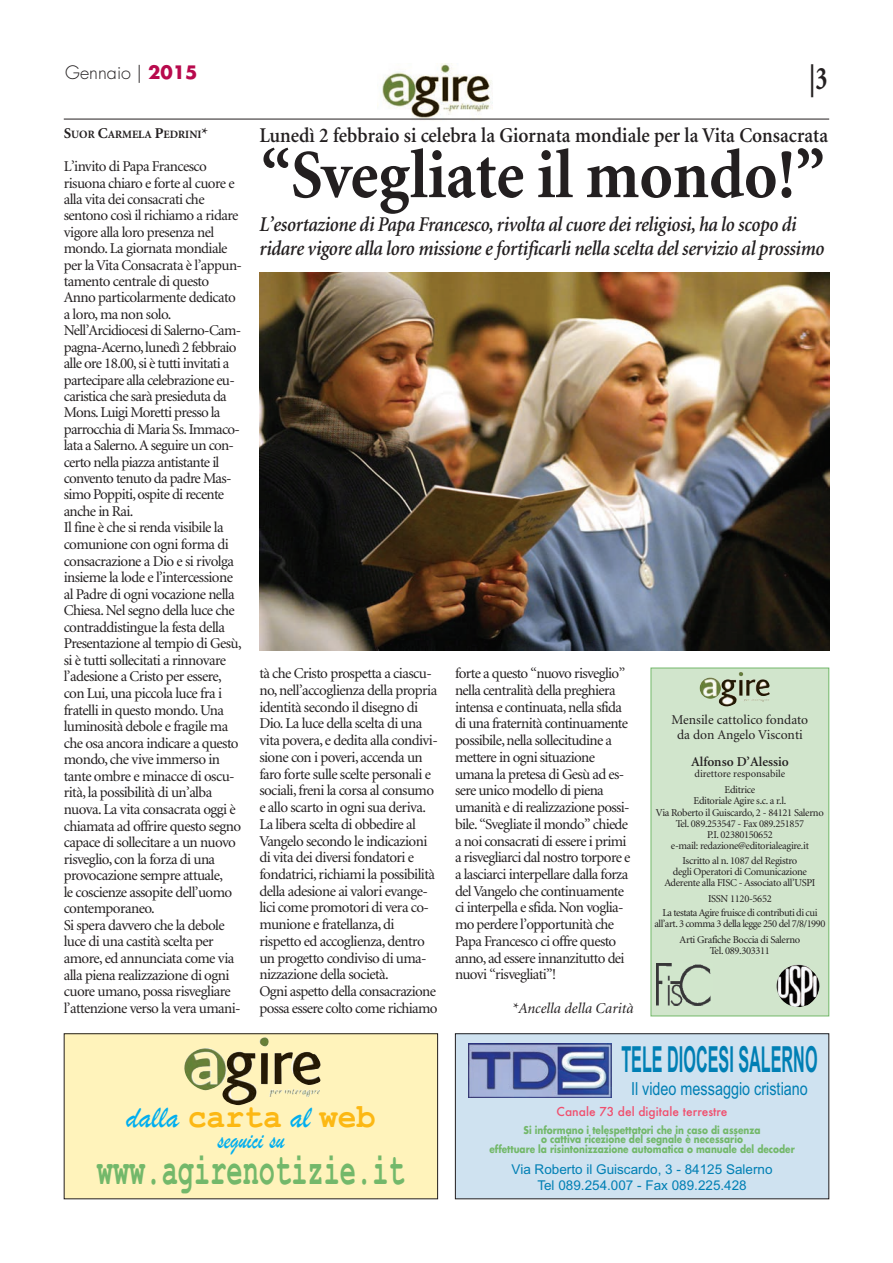
<style>
.page{position:relative;width:893px;height:1263px;background:#fff}
.page>*{position:absolute;margin:0;border:0;box-sizing:border-box;transform-origin:0 0}
.t1{font:700 69px "Minion";color:#231f20;scale:.93 1}
.t2{font:700 45px "Courier New";color:#73b86a;scale:.6 1}
.t3{font:700 36px "Arial";color:#007fb4;scale:.45 1}
.t4{font:700 33px "Courier New";color:#fcb814;scale:.95 1}
.t5{font:700 33px "Minion";color:#231f20;scale:.75 1}
.t6{font:27px "Brush Script";color:#00aeef;scale:.8 1}
.t7{font:italic 600 21px/24px "Minion";letter-spacing:-.015em;color:#231f20;scale:.9 1}
.t8{font:600 21px "Minion";color:#231f20;scale:.93 1}
.t9{font:18px "Arial";color:#007fb4;scale:.8 1}
.t10{font:300 18px "Futura";color:#231f20}
.t11{font:15px/16.5px "Minion";letter-spacing:-.04em;color:#231f20}
.t12{font:italic 15px "Minion";color:#231f20}
.t13{font:13.5px/16.2px "Arial";color:#007fb4;text-align:center}
.t14{font:13.5px/15px "Minion";color:#231f20;text-align:center}
.t15{font:600 13.5px "Minion";color:#231f20}
.t16{font:500 12px "Futura";color:#f04f6e}
.t17{font:700 11.25px "Minion";color:#231f20}
.t18{font:10.5px/11.2px "Minion";letter-spacing:-.03em;color:#231f20;text-align:center}
.t19{font:700 10.5px/9.8px "Futura";color:#73b86a;text-align:center;scale:.85 1}
.t20{font:10.5px "Minion";color:#231f20}
.s1{font-weight:700;color:#b80a4d}
.s2{font-size:15px}
.s3{font-family:"Brush Script";font-weight:400;color:#00aeef}
</style>
<div class="page">
<img style="left:259px;top:272px;width:570px;height:379px">
<img style="left:378px;top:64px;width:115px;height:55px">
<hr style="left:64px;top:119px;width:765px;height:1px;background:#231f20">
<div style="left:651px;top:668px;width:177px;height:347px;background:#d1e5cc"></div>
<div style="left:651px;top:668px;width:178px;height:348px;border:1px solid #73b86a"></div>
<img style="left:656px;top:963px;width:55px;height:42px">
<img style="left:777px;top:964px;width:43px;height:43px">
<img style="left:700px;top:672px;width:70px;height:34px">
<div style="left:64px;top:1034px;width:374px;height:165px;background:#fff3bb"></div>
<img style="left:184px;top:1037px;width:137px;height:68px">
<div style="left:64px;top:1033px;width:374px;height:166px;border:1px solid #231f20"></div>
<div style="left:455px;top:1034px;width:374px;height:165px;background:#cfe2f0"></div>
<img style="left:468px;top:1043px;width:144px;height:54px">
<div style="left:455px;top:1033px;width:374px;height:166px;border:1px solid #231f20"></div>
<p class="t10" style="left:65px;top:64px;width:134px">Gennaio | <span class="s1">2015</span></p>
<p class="t17" style="left:64px;top:130px;width:146px"><span class="s2">S</span>UOR <span class="s2">C</span>ARMELA <span class="s2">P</span>EDRINI<span class="s2">*</span></p>
<p class="t11" style="left:64px;top:159px;width:180px">L’invito di Papa Francesco risuona chiaro e forte al cuore e alla vita dei consacrati che sentono così il richiamo a ridare vigore alla loro presenza nel mondo. La giornata mondiale per la Vita Consacrata è l’appun&shy;tamento centrale di questo<br>Anno particolarmente dedicato a loro, ma non solo.<br>Nell’Arcidiocesi di Salerno-Cam&shy;pagna-Acerno, lunedì 2 febbraio alle ore 18.00, si è tutti invitati a partecipare alla celebrazione eu&shy;caristica che sarà presieduta da<br>Mons. Luigi Moretti presso la parrocchia di Maria Ss. Immaco&shy;lata a Salerno. A seguire un con&shy;certo nella piazza antistante il convento tenuto da padre Mas&shy;simo Poppiti, ospite di recente anche in Rai.<br>Il fine è che si renda visibile la comunione con ogni forma di consacrazione a Dio e si rivolga insieme la lode e l’intercessione al Padre di ogni vocazione nella<br>Chiesa. Nel segno della luce che contraddistingue la festa della<br>Presentazione al tempio di Gesù, si è tutti sollecitati a rinnovare l’adesione a Cristo per essere, con Lui, una piccola luce fra i fratelli in questo mondo. Una luminosità debole e fragile ma che osa ancora indicare a questo mondo, che vive immerso in tante ombre e minacce di oscu&shy;rità, la possibilità di un’alba nuova. La vita consacrata oggi è chiamata ad offrire questo segno capace di sollecitare a un nuovo risveglio, con la forza di una provocazione sempre attuale,<br>le coscienze assopite dell’uomo contemporaneo.<br>Si spera davvero che la debole luce di una castità scelta per amore, ed annunciata come via alla piena realizzazione di ogni cuore umano, possa risvegliare l’attenzione verso la vera umani-</p>
<h3 class="t5" style="left:809px;top:65px;width:26px">|3</h3>
<h3 class="t8" style="left:259px;top:128px;width:613px">Lunedì 2 febbraio si celebra la Giornata mondiale per la Vita Consacrata</h3>
<h1 class="t1" style="left:261px;top:148px;width:608px">“Svegliate il mondo!”</h1>
<h3 class="t7" style="left:259px;top:214px;width:629px">L’esortazione di Papa Francesco, rivolta al cuore dei religiosi, ha lo scopo di ridare vigore alla loro missione e fortificarli nella scelta del servizio al prossimo</h3>
<p class="t11" style="left:259px;top:666px;width:180px">tà che Cristo prospetta a ciascu&shy;no, nell’accoglienza della propria identità secondo il disegno di<br>Dio. La luce della scelta di una vita povera, e dedita alla condivi&shy;sione con i poveri, accenda un faro forte sulle scelte personali e sociali, freni la corsa al consumo e allo scarto in ogni sua deriva.<br>La libera scelta di obbedire al<br>Vangelo secondo le indicazioni di vita dei diversi fondatori e fondatrici, richiami la possibilità della adesione ai valori evange&shy;lici come promotori di vera co&shy;munione e fratellanza, di rispetto ed accoglienza, dentro un progetto condiviso di uma&shy;nizzazione della società.<br>Ogni aspetto della consacrazione possa essere colto come richiamo</p>
<p class="t11" style="left:455px;top:666px;width:177px">forte a questo “nuovo risveglio” nella centralità della preghiera intensa e continuata, nella sfida di una fraternità continuamente possibile, nella sollecitudine a mettere in ogni situazione umana la pretesa di Gesù ad es&shy;sere unico modello di piena umanità e di realizzazione possi&shy;bile. “Svegliate il mondo” chiede a noi consacrati di essere i primi a risvegliarci dal nostro torpore e a lasciarci interpellare dalla forza del Vangelo che continuamente ci interpella e sfida. Non voglia&shy;mo perdere l’opportunità che<br>Papa Francesco ci offre questo anno, ad essere innanzitutto dei nuovi “risvegliati”!</p>
<p class="t12" style="left:512px;top:1002px;width:123px">*Ancella della Carità</p>
<p class="t14" style="left:672px;top:713px;width:138px">Mensile cattolico fondato da don Angelo Visconti</p>
<p class="t15" style="left:691px;top:756px;width:99px">Alfonso D’Alessio</p>
<p class="t20" style="left:694px;top:769px;width:92px">direttore responsabile</p>
<p class="t18" style="left:656px;top:785px;width:169px">Editrice<br>Editoriale Agire s.c. a r.l.<br>Via Roberto il Guiscardo, 2 - 84121 Salerno<br>Tel. 089.253547 - Fax 089.251857<br>P.I. 02380150652<br>e-mail: redazione@editorialeagire.it</p>
<p class="t18" style="left:664px;top:855px;width:152px">Iscritto al n. 1087 del Registro<br>degli Operatori di Comunicazione<br>Aderente alla FISC - Associato all’USPI</p>
<p class="t18" style="left:662px;top:892px;width:157px;line-height:14.2px">ISSN 1120-5652<br>La testata Agire fruisce di contributi di cui</p>
<p class="t18" style="left:654px;top:917px;width:172px;line-height:15.8px">all’art. 3 comma 3 della legge 250 del 7/8/1990<br>Arti Grafiche Boccia di Salerno</p>
<p class="t18" style="left:710px;top:946px;width:62px">Tel. 089.303311</p>
<h3 class="t3" style="left:621px;top:1038px;width:438px">TELE DIOCESI SALERNO</h3>
<p class="t9" style="left:631px;top:1082px;width:223px">Il video messaggio cristiano</p>
<h3 class="t4" style="left:126px;top:1097px;width:264px"><span class="s3">dalla</span> carta <span class="s3">al</span> web</h3>
<h3 class="t6" style="left:217px;top:1123px;width:85px">seguici su</h3>
<h2 class="t2" style="left:97px;top:1142px;width:515px">www.agirenotizie.it</h2>
<p class="t16" style="left:557px;top:1106px;width:172px">Canale 73 del digitale terrestre</p>
<p class="t19" style="left:489px;top:1125px;width:361px">Si informano i telespettatori che in caso di assenza<br>o cattiva ricezione del segnale è necessario<br>effettuare la risintonizzazione automatica o manuale del decoder</p>
<p class="t13" style="left:512px;top:1162px;width:262px">Via Roberto il Guiscardo, 3 - 84125 Salerno<br>Tel 089.254.007 - Fax 089.225.428</p>
</div>
